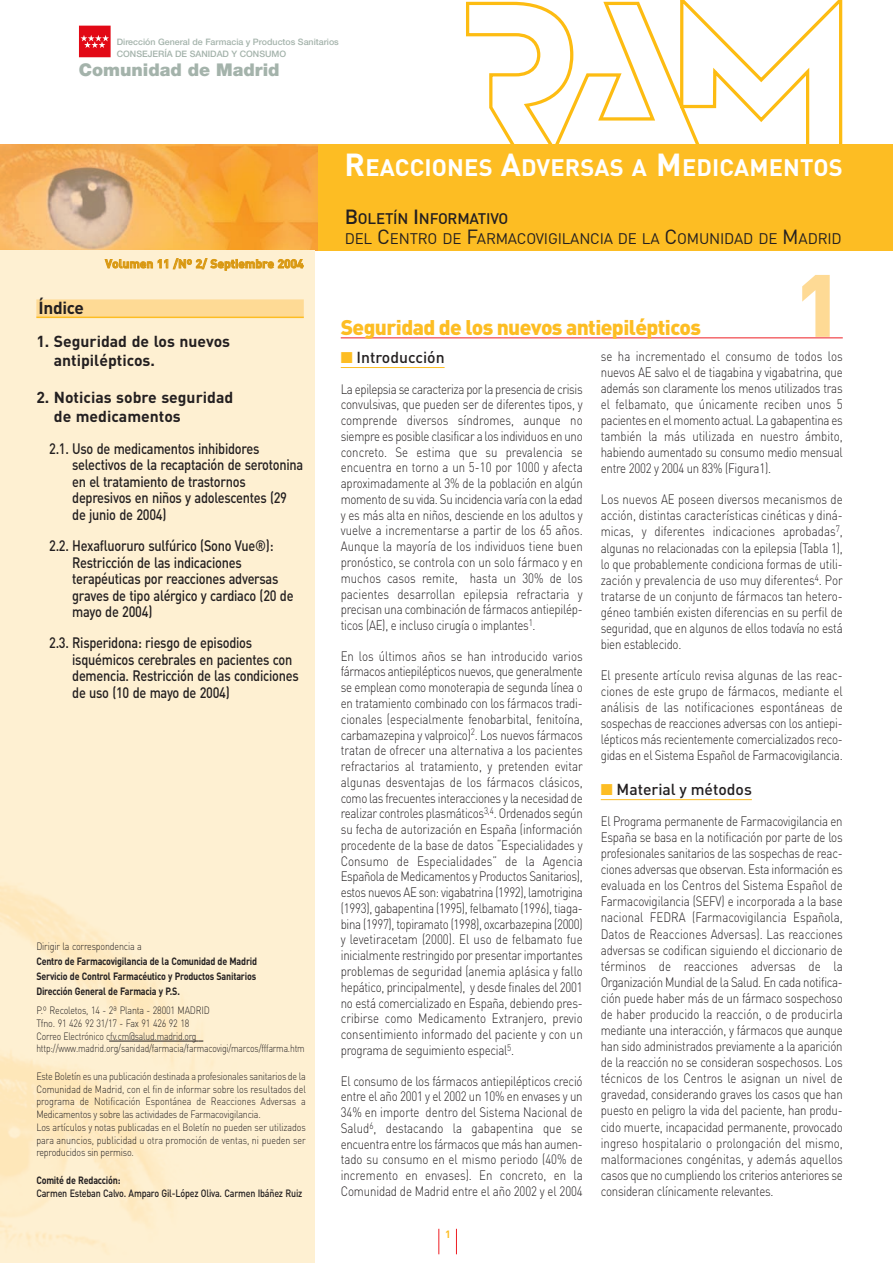
<style>
.page{position:relative;width:893px;height:1263px;background:#fff}
.page>*{position:absolute;margin:0;border:0;box-sizing:border-box;transform-origin:0 0}
.t1{font:900 87px "DIN";color:#feda95}
.t2{font:700 23.7px "DIN";letter-spacing:.005em;color:#fff}
.t3{font:900 21px "DIN";letter-spacing:-.03em;color:#fdbd23}
.t4{font:900 17.55px "Helvetica Neue";color:#a4b3ab}
.t5{font:700 17.25px "DIN";letter-spacing:-.015em;color:#231f20}
.t6{font:700 15.75px/18.9px "DIN";color:#231f20}
.t7{font:500 15.75px "DIN";color:#231f20}
.t8{font:15.15px/19.5px "DIN";letter-spacing:-.015em;color:#231f20}
.t9{font:500 15px/16.5px "DIN";letter-spacing:-.02em;color:#231f20;scale:.85 1}
.t10{font:300 13.5px/15.8px "DIN";letter-spacing:-.02em;color:#231f20;text-align:justify;scale:.85 1}
.t11{font:700 12px "DIN";color:#d99811}
.t12{font:300 10.5px/12.8px "DIN";letter-spacing:-.02em;color:#231f20;scale:.85 1}
.t13{font:700 10.5px/14.9px "DIN";letter-spacing:-.02em;color:#231f20;text-align:justify;scale:.85 1}
.t14{font:500 10.5px "DIN";letter-spacing:-.02em;color:#231f20;scale:.85 1}
.t15{font:700 10.5px "DIN";color:#fdbd23}
.t16{font:500 8.85px "Helvetica Neue";color:#a4b3ab}
.s1{font-size:31.5px}
.s2{font-weight:500;font-size:20.25px}
.s3{font-weight:500}
.s4{font-size:20.25px}
.s5{color:#fdbd23}
</style>
<div class="page">
<svg style="left:438px;top:1229px;width:1px;height:25px"></svg>
<svg style="left:456px;top:1229px;width:1px;height:25px"></svg>
<svg style="left:464px;top:1px;width:214px;height:144px"></svg>
<svg style="left:678px;top:0;width:165px;height:145px"></svg>
<div style="left:315px;top:145px;width:577px;height:106px;background:#fdbd23"></div>
<svg style="left:79px;top:26px;width:32px;height:31px"></svg>
<img style="left:0;top:145px;width:318px;height:106px">
<hr style="left:341px;top:338px;width:501px;height:1px;background:#ee1d23">
<hr style="left:341px;top:367px;width:103px;height:1px;background:#fdbd23">
<hr style="left:600px;top:799px;width:151px;height:1px;background:#fdbd23">
<div style="left:0;top:251px;width:315px;height:1012px;background:#fef0d2"></div>
<div style="left:36px;top:299px;width:268px;height:18px;background:#feda95"></div>
<hr style="left:36px;top:317px;width:268px;height:1px;background:#fdbd23">
<hr style="left:119px;top:1041px;width:79px;height:1px;background:#231f20">
<p class="t16" style="left:117px;top:38px;width:224px">Dirección General de Farmacia y Productos Sanitarios</p>
<p class="t16" style="left:117px;top:51px;width:171px">CONSEJERÍA DE SANIDAD Y CONSUMO</p>
<p class="t4" style="left:79px;top:64px;width:202px">Comunidad de Madrid</p>
<p class="t11" style="left:105px;top:259px;width:200px">Volumen 11 /Nº 2/ Septiembre 2004</p>
<p class="t5" style="left:38px;top:302px;width:47px">Índice</p>
<p class="t6" style="left:54px;top:333px;width:178px;text-indent:-17px">1. Seguridad de los nuevos antipilépticos.</p>
<p class="t6" style="left:54px;top:390px;width:181px;text-indent:-17px">2. Noticias sobre seguridad de medicamentos</p>
<p class="t9" style="left:72px;top:442px;width:273px;text-indent:-23px">2.1. Uso de medicamentos inhibidores selectivos de la recaptación de serotonina en el tratamiento de trastornos depresivos en niños y adolescentes (29 de junio de 2004)</p>
<p class="t9" style="left:72px;top:539px;width:262px;text-indent:-23px">2.2. Hexafluoruro sulfúrico (Sono Vue®):<br>Restricción de las indicaciones terapéuticas por reacciones adversas graves de tipo alérgico y cardiaco (20 de mayo de 2004)</p>
<p class="t9" style="left:72px;top:636px;width:268px;text-indent:-23px">2.3. Risperidona: riesgo de episodios isquémicos cerebrales en pacientes con demencia. Restricción de las condiciones de uso (10 de mayo de 2004)</p>
<p class="t12" style="left:36px;top:941px;width:126px">Dirigir la correspondencia a</p>
<p class="t13" style="left:36px;top:955px;width:261px">Centro de Farmacovigilancia de la Comunidad de Madrid Servicio de Control Farmacéutico y Productos Sanitarios Dirección General de Farmacia y P.S.</p>
<p class="t12" style="left:36px;top:1005px;width:317px">P.º Recoletos, 14 - 2ª Planta - 28001 MADRID<br>Tfno. 91 426 92 31/17 - Fax 91 426 92 18<br>Correo Electrónico cfv.cm@salud.madrid.org http://www.madrid.org/sanidad/farmacia/farmacovigi/marcos/fffarma.htm</p>
<p class="t12" style="left:36px;top:1071px;width:318px">Este Boletín es una publicación destinada a profesionales sanitarios de la Comunidad de Madrid, con el fin de informar sobre los resultados del programa de Notificación Espontánea de Reacciones Adversas a Medicamentos y sobre las actividades de Farmacovigilancia.<br>Los artículos y notas publicadas en el Boletín no pueden ser utilizados para anuncios, publicidad u otra promoción de ventas, ni pueden ser reproducidos sin permiso.</p>
<p class="t13" style="left:36px;top:1174px;width:100px">Comité de Redacción:</p>
<p class="t14" style="left:36px;top:1189px;width:314px">Carmen Esteban Calvo. Amparo Gil-López Oliva. Carmen Ibáñez Ruiz</p>
<h2 class="t2" style="left:344px;top:159px;width:499px"><span class="s1">R</span>EACCIONES <span class="s1">A</span>DVERSAS A <span class="s1">M</span>EDICAMENTOS</h2>
<p class="t8" style="left:345px;top:211px;width:498px"><span class="s2">B</span><span class="s3">OLETÍN</span> <span class="s2">I</span><span class="s3">NFORMATIVO<br></span>DEL <span class="s4">C</span>ENTRO DE <span class="s4">F</span>ARMACOVIGILANCIA DE LA <span class="s4">C</span>OMUNIDAD DE <span class="s4">M</span>ADRID</p>
<h3 class="t3" style="left:341px;top:320px;width:362px">Seguridad de los nuevos antiepilépticos</h3>
<h1 class="t1" style="left:794px;top:274px;width:50px">1</h1>
<p class="t7" style="left:341px;top:352px;width:105px"><span class="s5">■</span> Introducción</p>
<p class="t10" style="left:341px;top:382px;width:286px">La epilepsia se caracteriza por la presencia de crisis convulsivas, que pueden ser de diferentes tipos, y comprende diversos síndromes, aunque no siempre es posible clasificar a los individuos en uno concreto. Se estima que su prevalencia se encuentra en torno a un 5-10 por 1000 y afecta aproximadamente al 3% de la población en algún momento de su vida. Su incidencia varía con la edad y es más alta en niños, desciende en los adultos y vuelve a incrementarse a partir de los 65 años.<br>Aunque la mayoría de los individuos tiene buen pronóstico, se controla con un solo fármaco y en muchos casos remite, hasta un 30% de los pacientes desarrollan epilepsia refractaria y precisan una combinación de fármacos antiepilép&shy;ticos (AE), e incluso cirugía o implantes<sup>1</sup>.</p>
<p class="t10" style="left:341px;top:650px;width:286px">En los últimos años se han introducido varios fármacos antiepilépticos nuevos, que generalmente se emplean como monoterapia de segunda línea o en tratamiento combinado con los fármacos tradi&shy;cionales (especialmente fenobarbital, fenitoína, carbamazepina y valproico)<sup>2</sup>. Los nuevos fármacos tratan de ofrecer una alternativa a los pacientes refractarios al tratamiento, y pretenden evitar algunas desventajas de los fármacos clásicos, como las frecuentes interacciones y la necesidad de realizar controles plasmáticos<sup>3,4</sup>. Ordenados según su fecha de autorización en España (información procedente de la base de datos “Especialidades y Consumo de Especialidades” de la Agencia Española de Medicamentos y Productos Sanitarios), estos nuevos AE son: vigabatrina (1992), lamotrigina (1993), gabapentina (1995), felbamato (1996), tiaga&shy;bina (1997), topiramato (1998), oxcarbazepina (2000) y levetiracetam (2000). El uso de felbamato fue inicialmente restringido por presentar importantes problemas de seguridad (anemia aplásica y fallo hepático, principalmente), y desde finales del 2001 no está comercializado en España, debiendo pres&shy;cribirse como Medicamento Extranjero, previo consentimiento informado del paciente y con un programa de seguimiento especial<sup>5</sup>.</p>
<p class="t10" style="left:341px;top:1074px;width:286px">El consumo de los fármacos antiepilépticos creció entre el año 2001 y el 2002 un 10% en envases y un 34% en importe dentro del Sistema Nacional de Salud<sup>6</sup>, destacando la gabapentina que se encuentra entre los fármacos que más han aumen&shy;tado su consumo en el mismo periodo (40% de incremento en envases). En concreto, en la Comunidad de Madrid entre el año 2002 y el 2004</p>
<p class="t15" style="left:445px;top:1230px;width:7px">1</p>
<p class="t10" style="left:600px;top:350px;width:286px">se ha incrementado el consumo de todos los nuevos AE salvo el de tiagabina y vigabatrina, que además son claramente los menos utilizados tras el felbamato, que únicamente reciben unos 5 pacientes en el momento actual. La gabapentina es también la más utilizada en nuestro ámbito, habiendo aumentado su consumo medio mensual entre 2002 y 2004 un 83% (Figura1).</p>
<p class="t10" style="left:600px;top:493px;width:286px">Los nuevos AE poseen diversos mecanismos de acción, distintas características cinéticas y diná&shy;micas, y diferentes indicaciones aprobadas<sup>7</sup>, algunas no relacionadas con la epilepsia (Tabla 1), lo que probablemente condiciona formas de utili&shy;zación y prevalencia de uso muy diferentes<sup>4</sup>. Por tratarse de un conjunto de fármacos tan hetero&shy;géneo también existen diferencias en su perfil de seguridad, que en algunos de ellos todavía no está bien establecido.</p>
<p class="t10" style="left:600px;top:669px;width:286px">El presente artículo revisa algunas de las reac&shy;ciones de este grupo de fármacos, mediante el análisis de las notificaciones espontáneas de sospechas de reacciones adversas con los antiepi&shy;lépticos más recientemente comercializados reco&shy;gidas en el Sistema Español de Farmacovigilancia.</p>
<p class="t7" style="left:600px;top:784px;width:153px"><span class="s5">■</span> Material y métodos</p>
<p class="t10" style="left:600px;top:815px;width:286px">El Programa permanente de Farmacovigilancia en España se basa en la notificación por parte de los profesionales sanitarios de las sospechas de reac&shy;ciones adversas que observan. Esta información es evaluada en los Centros del Sistema Español de Farmacovigilancia (SEFV) e incorporada a la base nacional FEDRA (Farmacovigilancia Española, Datos de Reacciones Adversas). Las reacciones adversas se codifican siguiendo el diccionario de términos de reacciones adversas de la Organización Mundial de la Salud. En cada notifica&shy;ción puede haber más de un fármaco sospechoso de haber producido la reacción, o de producirla mediante una interacción, y fármacos que aunque han sido administrados previamente a la aparición de la reacción no se consideran sospechosos. Los técnicos de los Centros le asignan un nivel de gravedad, considerando graves los casos que han puesto en peligro la vida del paciente, han produ&shy;cido muerte, incapacidad permanente, provocado ingreso hospitalario o prolongación del mismo, malformaciones congénitas, y además aquellos casos que no cumpliendo los criterios anteriores se consideran clínicamente relevantes.</p>
</div>
